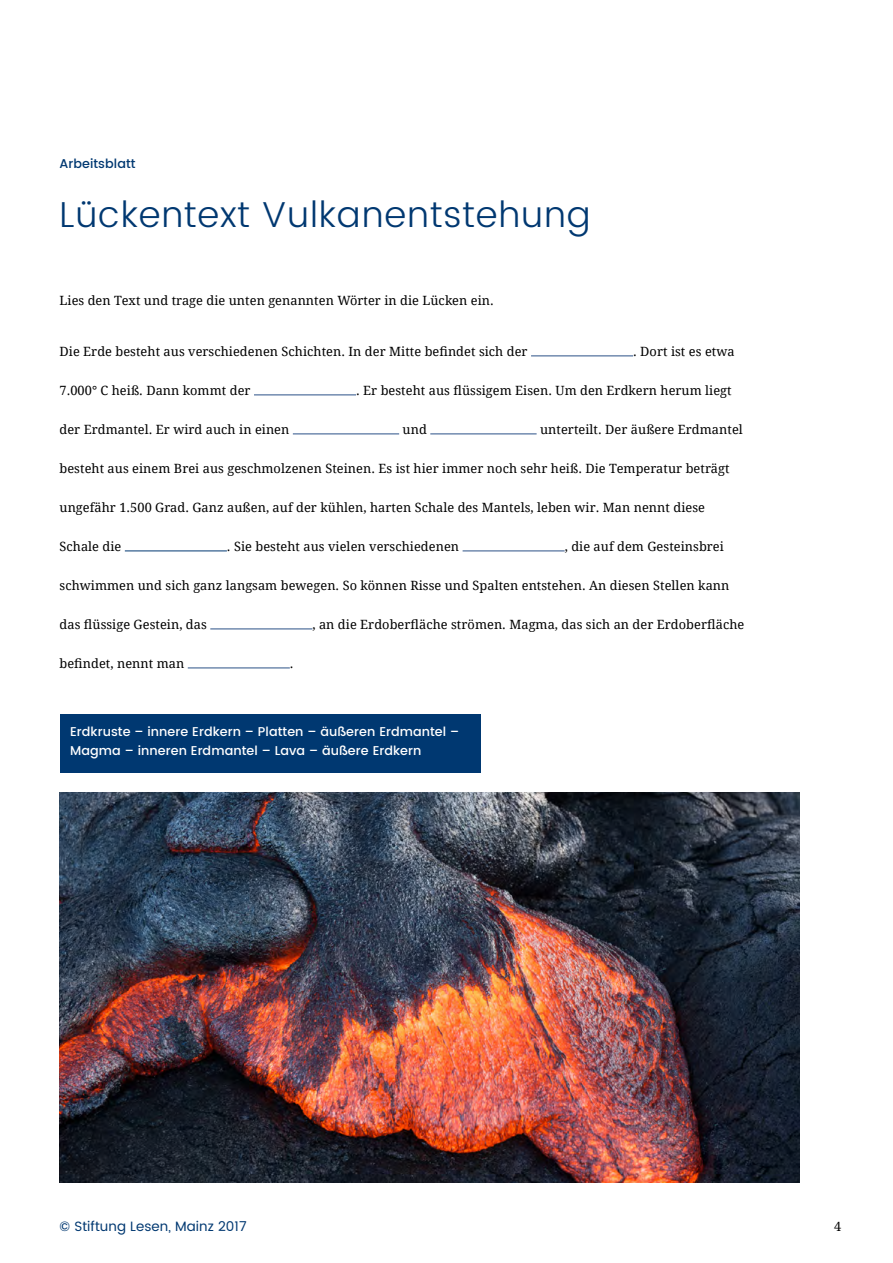
<style>
.page{position:relative;width:893px;height:1263px;background:#fff}
.page>*{position:absolute;margin:0;border:0;box-sizing:border-box;transform-origin:0 0}
.t1{font:300 36px "Poppins DE";letter-spacing:.025em;color:#003871}
.t2{font:13.5px "Poppins DE";letter-spacing:.005em;color:#003871}
.t3{font:12.75px "Droid Serif";letter-spacing:.005em;color:#000}
.t4{font:500 12.75px/19.5px "Poppins DE";letter-spacing:.005em;color:#fff}
.t5{font:500 12.75px "Poppins DE";letter-spacing:.005em;color:#003871}
</style>
<div class="page">
<div style="left:60px;top:714px;width:420px;height:59px;background:#003871"></div>
<hr style="left:531px;top:356px;width:102px;height:1px;background:#2b5187">
<hr style="left:254px;top:395px;width:102px;height:1px;background:#2b5187">
<hr style="left:293px;top:434px;width:106px;height:1px;background:#2b5187">
<hr style="left:430px;top:434px;width:107px;height:1px;background:#2b5187">
<hr style="left:125px;top:551px;width:102px;height:1px;background:#003871">
<hr style="left:463px;top:551px;width:102px;height:1px;background:#2b5187">
<hr style="left:210px;top:629px;width:102px;height:1px;background:#2b5187">
<hr style="left:188px;top:668px;width:102px;height:1px;background:#2b5187">
<img style="left:60px;top:792px;width:739px;height:390px">
<p class="t5" style="left:60px;top:154px;width:78px">Arbeitsblatt</p>
<p class="t1" style="left:60px;top:188px;width:533px">Lückentext Vulkanentstehung</p>
<p class="t3" style="left:60px;top:292px;width:436px">Lies den Text und trage die unten genannten Wörter in die Lücken ein.</p>
<p class="t3" style="left:60px;top:343px;width:470px">Die Erde besteht aus verschiedenen Schichten. In der Mitte befindet sich der</p>
<p class="t3" style="left:633px;top:343px;width:103px">. Dort ist es etwa</p>
<p class="t3" style="left:60px;top:382px;width:193px">7.000° C heiß. Dann kommt der</p>
<p class="t3" style="left:356px;top:382px;width:377px">. Er besteht aus flüssigem Eisen. Um den Erdkern herum liegt</p>
<p class="t3" style="left:60px;top:421px;width:231px">der Erdmantel. Er wird auch in einen</p>
<p class="t3" style="left:403px;top:421px;width:26px">und</p>
<p class="t3" style="left:540px;top:421px;width:204px">unterteilt. Der äußere Erdmantel</p>
<p class="t3" style="left:60px;top:460px;width:671px">besteht aus einem Brei aus geschmolzenen Steinen. Es ist hier immer noch sehr heiß. Die Temperatur beträgt</p>
<p class="t3" style="left:60px;top:499px;width:647px">ungefähr 1.500 Grad. Ganz außen, auf der kühlen, harten Schale des Mantels, leben wir. Man nennt diese</p>
<p class="t3" style="left:60px;top:538px;width:63px">Schale die</p>
<p class="t3" style="left:227px;top:538px;width:234px">. Sie besteht aus vielen verschiedenen</p>
<p class="t3" style="left:565px;top:538px;width:161px">, die auf dem Gesteinsbrei</p>
<p class="t3" style="left:60px;top:577px;width:671px">schwimmen und sich ganz langsam bewegen. So können Risse und Spalten entstehen. An diesen Stellen kann</p>
<p class="t3" style="left:60px;top:616px;width:149px">das flüssige Gestein, das</p>
<p class="t3" style="left:312px;top:616px;width:433px">, an die Erdoberfläche strömen. Magma, das sich an der Erdoberfläche</p>
<p class="t3" style="left:60px;top:655px;width:126px">befindet, nennt man</p>
<p class="t3" style="left:290px;top:655px;width:5px">.</p>
<p class="t4" style="left:70px;top:722px;width:391px">Erdkruste – innere Erdkern – Platten – äußeren Erdmantel –<br>Magma – inneren Erdmantel – Lava – äußere Erdkern</p>
<p class="t2" style="left:60px;top:1217px;width:189px">© Stiftung Lesen, Mainz 2017</p>
<p class="t3" style="left:834px;top:1218px;width:9px">4</p>
</div>
